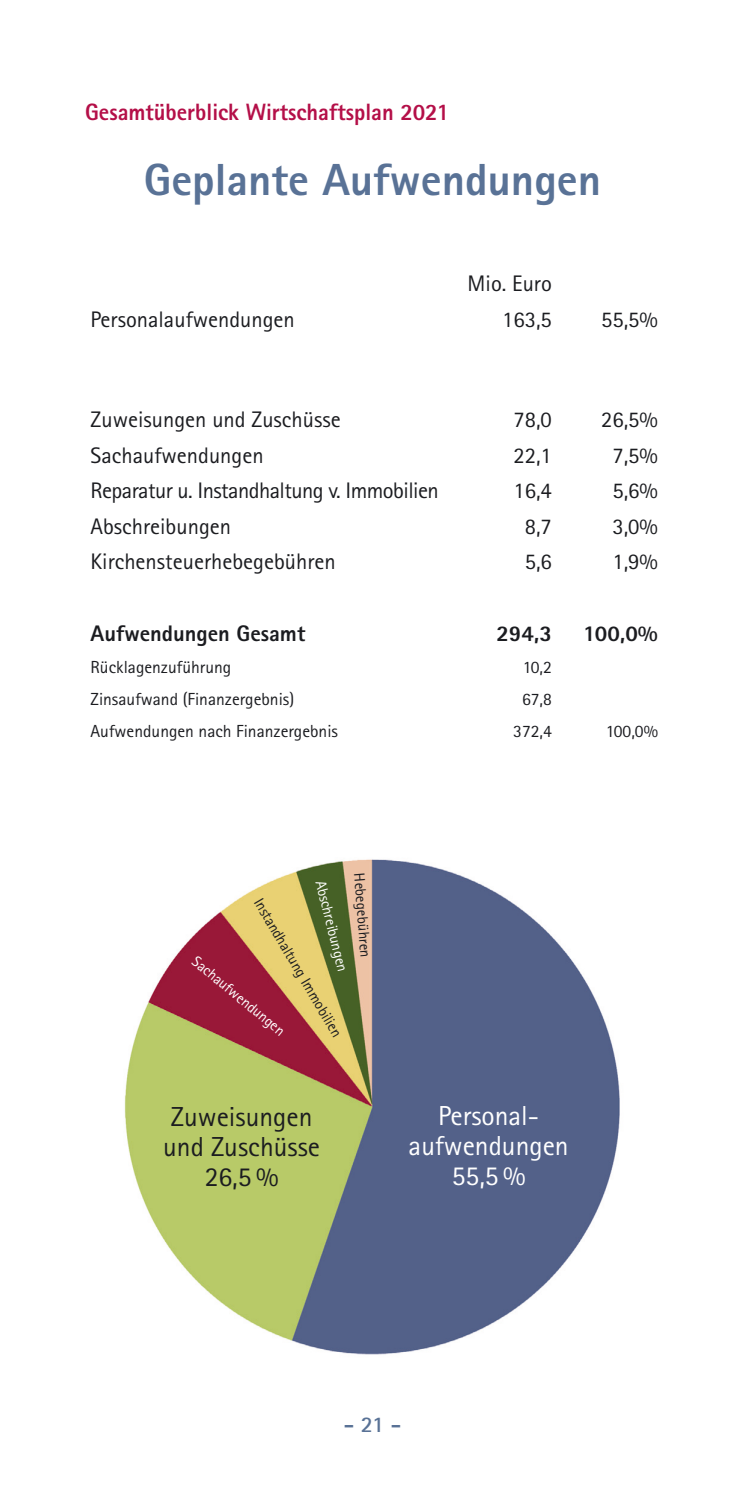
<style>
.page{position:relative;width:745px;height:1489px;background:#fff}
.page>*{position:absolute;margin:0;border:0;box-sizing:border-box;transform-origin:0 0}
.t1{font:800 45px "Rotis Sans Serif Pro";color:#597296}
.t2{font:27.5px/30px "Rotis Sans Serif Pro";color:#1b1c20;text-align:center}
.t3{font:27.5px/30px "Rotis Sans Serif Pro";color:#fff;text-align:center}
.t4{font:800 23.5px "Rotis Sans Serif Pro";color:#b40f48;scale:.95 1}
.t5{font:22.5px "Rotis Sans Serif Pro";color:#1b1c20}
.t6{font:22.5px "Rotis Sans Serif Pro";letter-spacing:-.025em;color:#1b1c20}
.t7{font:800 22.5px "Rotis Sans Serif Pro";color:#1b1c20}
.t8{font:700 22.5px "Rotis Sans Serif Pro";color:#597296}
.t9{font:17.5px "Rotis Sans Serif Pro";color:#1b1c20}
.t10{font:15px "Rotis Sans Serif Pro";color:#1b1c20}
.t11{font:15px "Rotis Sans Serif Pro";color:#fff}
</style>
<div class="page">
<img style="left:124px;top:859px;width:496px;height:496px">
<p class="t4" style="left:85px;top:97px;width:384px">Gesamtüberblick Wirtschaftsplan 2021</p>
<h1 class="t1" style="left:144px;top:151px;width:458px">Geplante Aufwendungen</h1>
<p class="t5" style="left:467px;top:270px;width:86px">Mio. Euro</p>
<p class="t5" style="left:90px;top:306px;width:206px">Personalaufwendungen</p>
<p class="t5" style="left:502px;top:306px;width:51px">163,5</p>
<p class="t5" style="left:600px;top:306px;width:58px">55,5%</p>
<p class="t5" style="left:90px;top:406px;width:251px">Zuweisungen und Zuschüsse</p>
<p class="t5" style="left:513px;top:406px;width:40px">78,0</p>
<p class="t5" style="left:600px;top:406px;width:58px">26,5%</p>
<p class="t5" style="left:90px;top:441px;width:174px">Sachaufwendungen</p>
<p class="t5" style="left:513px;top:441px;width:40px">22,1</p>
<p class="t5" style="left:612px;top:441px;width:47px">7,5%</p>
<p class="t6" style="left:90px;top:477px;width:349px">Reparatur u. Instandhaltung v. Immobilien</p>
<p class="t5" style="left:513px;top:477px;width:40px">16,4</p>
<p class="t5" style="left:612px;top:477px;width:47px">5,6%</p>
<p class="t5" style="left:90px;top:513px;width:142px">Abschreibungen</p>
<p class="t5" style="left:524px;top:513px;width:29px">8,7</p>
<p class="t5" style="left:612px;top:513px;width:47px">3,0%</p>
<p class="t5" style="left:90px;top:548px;width:246px">Kirchensteuerhebegebühren</p>
<p class="t5" style="left:524px;top:548px;width:29px">5,6</p>
<p class="t5" style="left:612px;top:548px;width:47px">1,9%</p>
<p class="t7" style="left:90px;top:619px;width:216px">Aufwendungen Gesamt</p>
<p class="t7" style="left:496px;top:619px;width:57px">294,3</p>
<p class="t7" style="left:583px;top:619px;width:76px">100,0%</p>
<p class="t9" style="left:90px;top:656px;width:142px">Rücklagenzuführung</p>
<p class="t9" style="left:522px;top:656px;width:31px">10,2</p>
<p class="t9" style="left:90px;top:689px;width:205px">Zinsaufwand (Finanzergebnis)</p>
<p class="t9" style="left:521px;top:689px;width:31px">67,8</p>
<p class="t9" style="left:90px;top:721px;width:249px">Aufwendungen nach Finanzergebnis</p>
<p class="t9" style="left:513px;top:721px;width:40px">372,4</p>
<p class="t9" style="left:605px;top:721px;width:54px">100,0%</p>
<p class="t11" style="left:329px;top:878px;width:95px;rotate:76deg">Abschreibungen</p>
<p class="t10" style="left:367px;top:872px;width:86px;rotate:85deg">Hebegebühren</p>
<p class="t10" style="left:266px;top:894px;width:160px;rotate:60deg">Instandhaltung Immobilien</p>
<p class="t11" style="left:200px;top:952px;width:117px;rotate:40deg">Sachaufwendungen</p>
<p class="t2" style="left:163px;top:1101px;width:158px">Zuweisungen und Zuschüsse<br>26,5 %</p>
<p class="t3" style="left:408px;top:1100px;width:161px">Personal&shy;aufwendungen<br>55,5 %</p>
<p class="t8" style="left:343px;top:1409px;width:59px">- 21 -</p>
</div>
